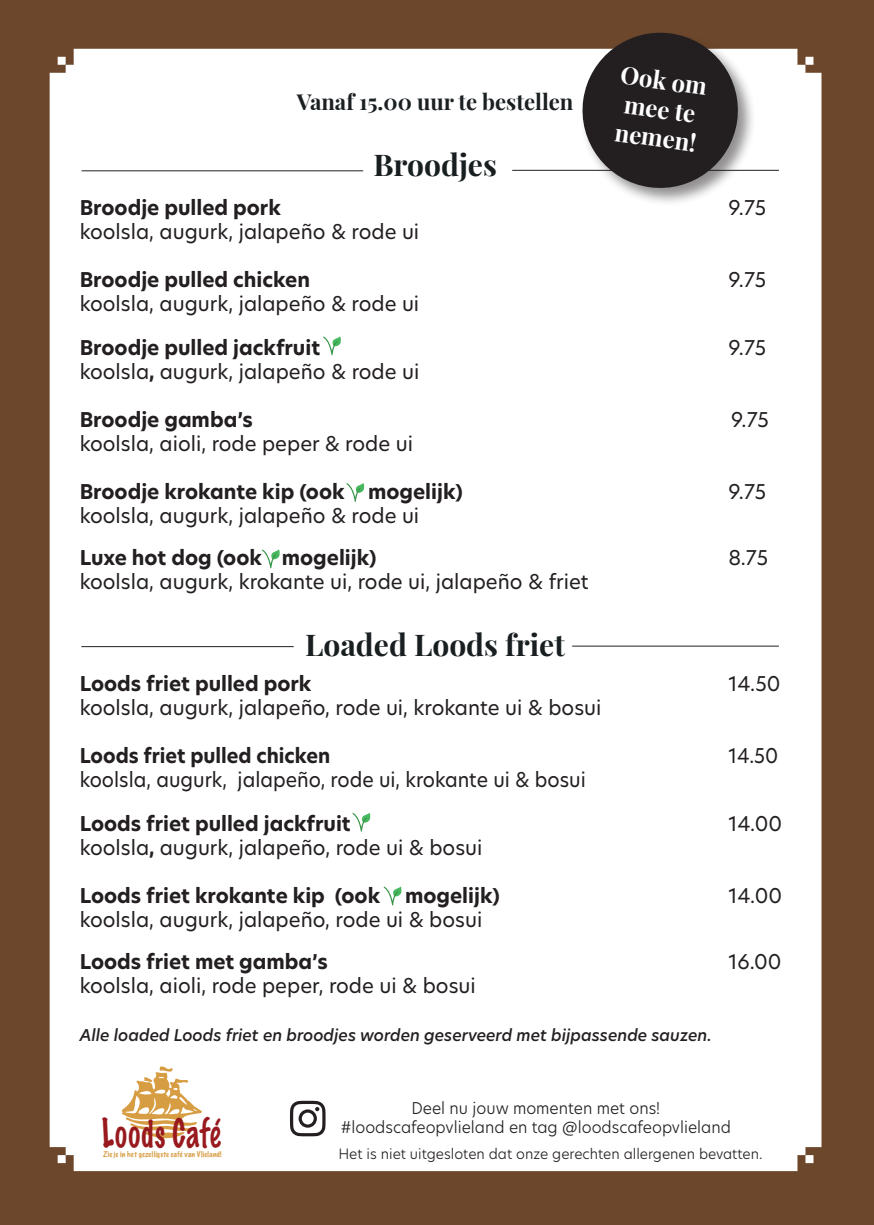
<style>
.page{position:relative;width:874px;height:1225px;background:#fff}
.page>*{position:absolute;margin:0;border:0;box-sizing:border-box;transform-origin:0 0}
.t1{font:100 36.2px "Marker Felt";letter-spacing:.035em;color:#981a1e;scale:.79 1}
.t2{font:700 30px "Playfair Display";color:#191f21}
.t3{font:700 24px/28.8px "Playfair Display";color:#fff}
.t4{font:700 22px "Playfair Display";color:#1a1f21}
.t5{font:20px "New Hero";color:#231f20}
.t6{font:700 20px "New Hero";color:#231f20}
.t7{font:20px "New Hero";color:#231f20;scale:.96 1}
.t8{font:700 20px "New Hero";color:#231f20;scale:.96 1}
.t9{font:300 16px/19.2px "New Hero";color:#231f20;text-align:center}
.t10{font:italic 500 16px "New Hero";color:#231f20}
.t11{font:300 14px "New Hero";color:#231f20}
.t12{font:100 7.2px "Marker Felt";letter-spacing:.04em;color:#d79d43}
.s1{font-weight:700}
</style>
<div class="page">
<div style="left:0;top:0;width:873px;height:1225px;background:#694225"></div>
<div style="left:50px;top:49px;width:771px;height:1122px;background:#fff"></div>
<hr style="left:81px;top:170px;width:282px;height:1px;background:#231f20">
<hr style="left:512px;top:170px;width:266px;height:1px;background:#231f20">
<svg style="left:121px;top:1066px;width:81px;height:77px;background:#efd8b6"></svg>
<svg style="left:290px;top:1100px;width:35px;height:36px"></svg>
<svg style="left:346px;top:483px;width:18px;height:19px"></svg>
<svg style="left:262px;top:549px;width:18px;height:19px"></svg>
<hr style="left:81px;top:646px;width:212px;height:1px;background:#231f20">
<hr style="left:572px;top:645px;width:206px;height:1px;background:#231f20">
<svg style="left:352px;top:813px;width:18px;height:18px"></svg>
<svg style="left:383px;top:886px;width:19px;height:19px"></svg>
<div style="left:579px;top:30px;width:177px;height:177px;background:#231f20;opacity:.5"></div>
<svg style="left:577px;top:30px;width:165px;height:163px;background:#514c4a"></svg>
<svg style="left:323px;top:336px;width:18px;height:19px"></svg>
<p class="t4" style="left:297px;top:84px;width:278px">Vanaf 15.00 uur te bestellen</p>
<h2 class="t2" style="left:373px;top:141px;width:125px">Broodjes</h2>
<p class="t3" style="left:622px;top:58px;width:89px;rotate:8deg">Ook om mee te nemen!</p>
<p class="t6" style="left:80px;top:194px;width:202px">Broodje pulled pork</p>
<p class="t5" style="left:728px;top:194px;width:39px">9.75</p>
<p class="t5" style="left:80px;top:218px;width:341px">koolsla, augurk, jalapeño &amp; rode ui</p>
<p class="t6" style="left:80px;top:266px;width:232px">Broodje pulled chicken</p>
<p class="t5" style="left:728px;top:266px;width:39px">9.75</p>
<p class="t5" style="left:80px;top:290px;width:341px">koolsla, augurk, jalapeño &amp; rode ui</p>
<p class="t6" style="left:80px;top:334px;width:242px">Broodje pulled jackfruit</p>
<p class="t5" style="left:728px;top:334px;width:39px">9.75</p>
<p class="t5" style="left:80px;top:358px;width:341px">koolsla<span class="s1">,</span> augurk, jalapeño &amp; rode ui</p>
<p class="t6" style="left:80px;top:406px;width:175px">Broodje gamba’s</p>
<p class="t5" style="left:730px;top:406px;width:39px">9.75</p>
<p class="t5" style="left:80px;top:430px;width:334px">koolsla, aioli, rode peper &amp; rode ui</p>
<p class="t6" style="left:80px;top:478px;width:384px">Broodje krokante kip (ook mogelijk)</p>
<p class="t5" style="left:728px;top:478px;width:39px">9.75</p>
<p class="t5" style="left:80px;top:502px;width:341px">koolsla, augurk, jalapeño &amp; rode ui</p>
<p class="t6" style="left:80px;top:544px;width:298px">Luxe hot dog (ook mogelijk)</p>
<p class="t5" style="left:728px;top:544px;width:41px">8.75</p>
<p class="t5" style="left:80px;top:568px;width:510px">koolsla, augurk, krokante ui, rode ui, jalapeño &amp; friet</p>
<h2 class="t2" style="left:305px;top:621px;width:261px">Loaded Loods friet</h2>
<p class="t6" style="left:80px;top:670px;width:233px">Loods friet pulled pork</p>
<p class="t5" style="left:728px;top:670px;width:53px">14.50</p>
<p class="t5" style="left:80px;top:694px;width:523px">koolsla, augurk, jalapeño, rode ui, krokante ui &amp; bosui</p>
<p class="t8" style="left:80px;top:742px;width:262px">Loods friet pulled chicken</p>
<p class="t7" style="left:728px;top:742px;width:53px">14.50</p>
<p class="t7" style="left:80px;top:766px;width:528px">koolsla, augurk, jalapeño, rode ui, krokante ui &amp; bosui</p>
<p class="t6" style="left:80px;top:810px;width:272px">Loods friet pulled jackfruit</p>
<p class="t5" style="left:728px;top:810px;width:55px">14.00</p>
<p class="t5" style="left:80px;top:834px;width:404px">koolsla<span class="s1">,</span> augurk, jalapeño, rode ui &amp; bosui</p>
<p class="t6" style="left:80px;top:882px;width:421px">Loods friet krokante kip (ook mogelijk)</p>
<p class="t5" style="left:728px;top:882px;width:55px">14.00</p>
<p class="t5" style="left:80px;top:906px;width:404px">koolsla, augurk, jalapeño, rode ui &amp; bosui</p>
<p class="t6" style="left:80px;top:948px;width:249px">Loods friet met gamba’s</p>
<p class="t5" style="left:728px;top:948px;width:55px">16.00</p>
<p class="t5" style="left:80px;top:972px;width:397px">koolsla, aioli, rode peper, rode ui &amp; bosui</p>
<p class="t10" style="left:80px;top:1024px;width:633px">Alle loaded Loods friet en broodjes worden geserveerd met bijpassende sauzen.</p>
<p class="t9" style="left:340px;top:1097px;width:391px">Deel nu jouw momenten met ons! #loodscafeopvlieland en tag @loodscafeopvlieland</p>
<h1 class="t1" style="left:102px;top:1115px;width:152px">Loods Café</h1>
<p class="t12" style="left:103px;top:1151px;width:120px">Zie je in het gezelligste café van Vlieland!</p>
<p class="t11" style="left:338px;top:1144px;width:425px">Het is niet uitgesloten dat onze gerechten allergenen bevatten.</p>
</div>
